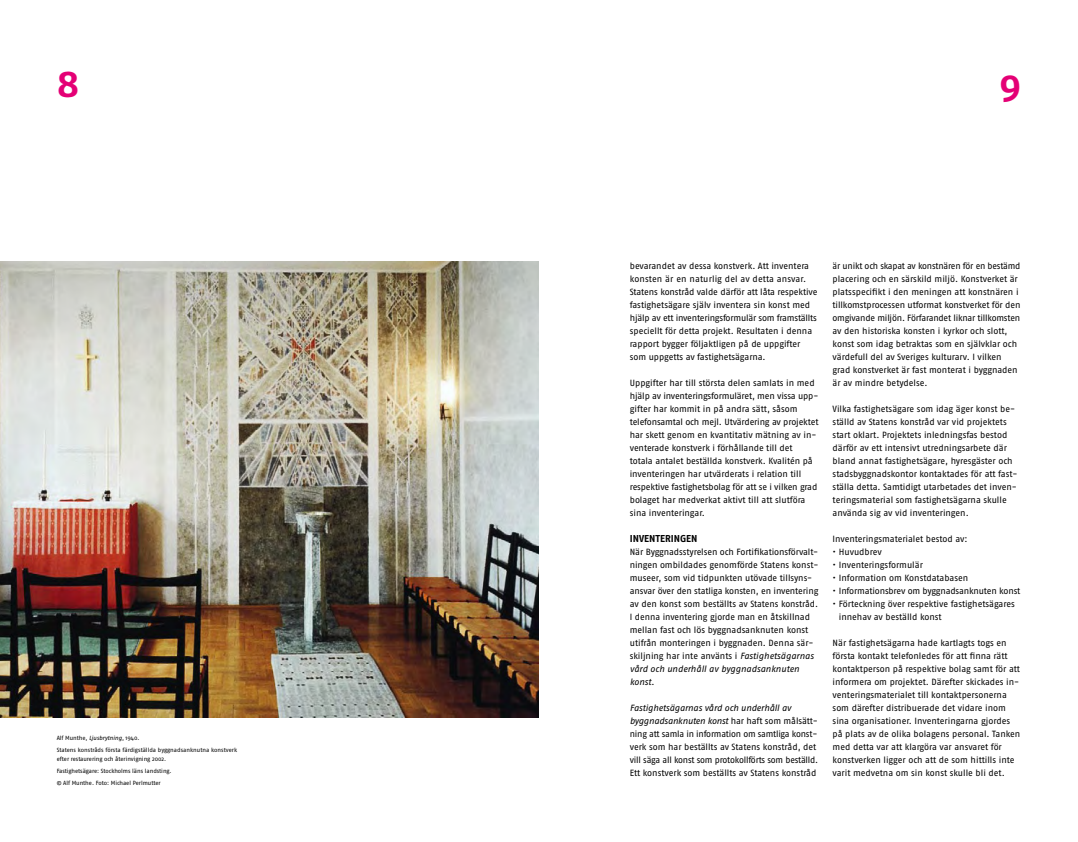
<style>
.page{position:relative;width:1078px;height:842px;background:#fff}
.page>*{position:absolute;margin:0;border:0;box-sizing:border-box;transform-origin:0 0}
.t1{font:700 38px "Fago No";color:#e40075}
.t2{font:700 10px "Fago No";color:#000}
.t3{font:9px/13px "Fago No";letter-spacing:-.005em;color:#000}
.t4{font:6px/11.8px "Fago No";letter-spacing:-.01em;color:#000}
.s1{font-style:italic}
</style>
<div class="page">
<img style="left:0;top:262px;width:539px;height:455px">
<h1 class="t1" style="left:57px;top:61px;width:24px">8</h1>
<h1 class="t1" style="left:998px;top:61px;width:24px">9</h1>
<p class="t4" style="left:57px;top:732px;width:182px">Alf M unthe, <span class="s1">Ljusbrytning</span>, 1940.<br>Statens konstråds första färdigställda byggnadsanknutna konstverk</p>
<p class="t4" style="left:57px;top:753px;width:116px">efter restaurering och återinvigning 2002.<br>Fastighetsägare: Stockholms läns landsting. © Alf M unthe. Foto: Michael Perlmutter</p>
<p class="t3" style="left:629px;top:259px;width:189px">bevarandet av dessa konstverk. Att inventera konsten är en naturlig del av detta ansvar.<br>Statens konstråd valde därför att låta respektive fastighetsägare själv inventera sin konst med hjälp av ett inventeringsformulär som framställts speciellt för detta projekt. Resultaten i denna rapport bygger följaktligen på de uppgifter som uppgetts av fastighetsägarna.</p>
<p class="t3" style="left:629px;top:376px;width:190px">Uppgifter har till största delen samlats in med hjälp av inventeringsformuläret, men vissa upp&shy;gifter har kommit in på andra sätt, såsom telefonsamtal och mejl. Utvärdering av projektet har skett genom en kvantitativ mätning av in&shy;venterade konstverk i förhållande till det<br>totala antalet beställda konstverk. Kvalitén på inventeringen har utvärderats i relation till respektive fastighetsbolag för att se i vilken grad bolaget har medverkat aktivt till att slutföra sina inventeringar.</p>
<p class="t2" style="left:629px;top:533px;width:63px">INVENTERIN GEN</p>
<p class="t3" style="left:629px;top:545px;width:190px">När Byggnadsstyrelsen och Fortifikationsförvalt&shy;ningen ombildades genomförde Statens konst&shy;museer, som vid tidpunkten utövade tillsyns&shy;ansvar över den statliga konsten, en inventering av den konst som beställts av Statens konstråd.<br>I denna inventering gjorde man en åtskillnad mellan fast och lös byggnadsanknuten konst utifrån monteringen i byggnaden. Denna sär&shy;skiljning har inte använts i <span class="s1">Fastighetsägarnas vård och underhåll av byggnadsanknuten konst</span>.</p>
<p class="t3" style="left:629px;top:701px;width:190px"><span class="s1">Fastighetsägarnas vård och underhåll av byggnadsanknuten konst</span> har haft som målsätt&shy;ning att samla in information om samtliga konst&shy;verk som har beställts av Statens konstråd, det vill säga all konst som protokollförts som beställd.<br>Ett konstverk som beställts av Statens konstråd</p>
<p class="t3" style="left:832px;top:259px;width:189px">är unikt och skapat av konstnären för en bestämd placering och en särskild miljö. Konstverket är platsspecifikt i den meningen att konstnären i tillkomstprocessen utformat konstverket för den omgivande miljön. Förfarandet liknar tillkomsten av den historiska konsten i kyrkor och slott, konst som idag betraktas som en självklar och värdefull del av Sveriges kulturarv. I vilken grad konstverket är fast monterat i byggnaden är av mindre betydelse.</p>
<p class="t3" style="left:832px;top:402px;width:186px">Vilka fastighetsägare som idag äger konst be&shy;ställd av Statens konstråd var vid projektets start oklart. Projektets inledningsfas bestod därför av ett intensivt utredningsarbete där bland annat fastighetsägare, hyresgäster och stadsbyggnadskontor kontaktades för att fast&shy;ställa detta. Samtidigt utarbetades det inven&shy;teringsmaterial som fastighetsägarna skulle använda sig av vid inventeringen.</p>
<p class="t3" style="left:832px;top:532px;width:136px">I nventeringsmaterialet bestod av:</p>
<p class="t3" style="left:832px;top:545px;width:51px">• Huvudbrev</p>
<p class="t3" style="left:832px;top:558px;width:92px">• Inventeringsformulär</p>
<p class="t3" style="left:832px;top:571px;width:137px">• Information om Konstdatabasen</p>
<p class="t3" style="left:832px;top:584px;width:189px">• Informationsbrev om byggnadsanknuten konst</p>
<p class="t3" style="left:838px;top:597px;width:177px;text-indent:-6px">• Förteckning över respektive fastighetsägares innehav av beställd konst</p>
<p class="t3" style="left:832px;top:636px;width:189px">När fastighetsägarna hade kartlagts togs en första kontakt telefonledes för att finna rätt kontaktperson på respektive bolag samt för att informera om projektet. Därefter skickades in&shy;venteringsmaterialet till kontaktpersonerna som därefter distribuerade det vidare inom sina organisationer. I nventeringarna gjordes på plats av de olika bolagens personal. Tanken med detta var att klargöra var ansvaret för konstverken ligger och att de som hittills inte varit medvetna om sin konst skulle bli det.</p>
</div>
